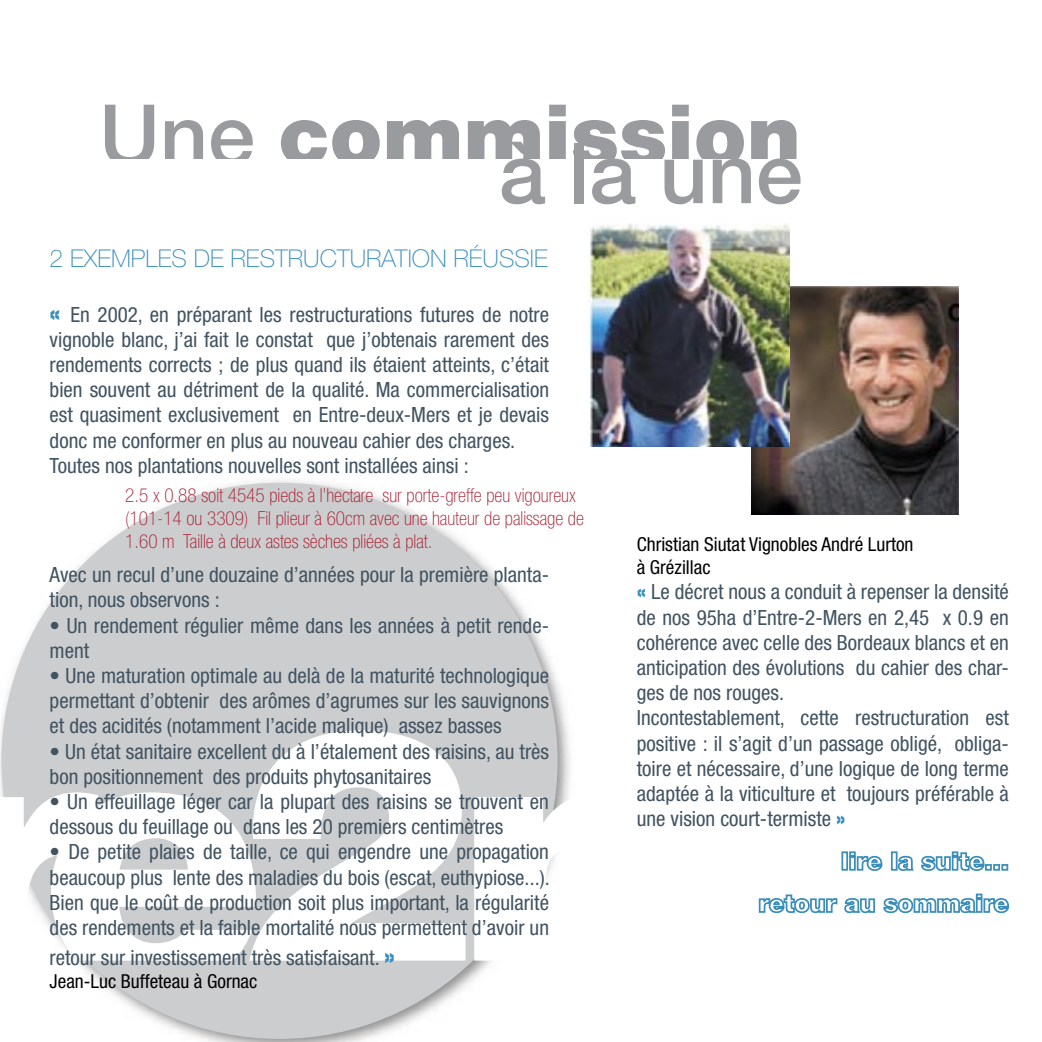
<style>
.page{position:relative;width:1042px;height:1042px;background:#fff}
.page>*{position:absolute;margin:0;border:0;box-sizing:border-box;transform-origin:0 0}
.t1{font:900 84px "Helvetica Neue";color:#999b9e}
.t2{font:500 84px "Helvetica Neue";color:#999b9e}
.t3{font:100 24.5px "Helvetica Neue";color:#398ebc}
.t4{font:condensed 21px/25.2px "Helvetica Neue";color:#415361}
.t5{font:100 condensed 19.25px/23.1px "Helvetica Neue";color:#a9192d}
.t6{font:condensed 19.25px/23.1px "Helvetica Neue";color:#000}
.s1{font-weight:500}
.s2{font-weight:900;font-size:24.5px;color:#398ebc}
.s3{font-weight:900;color:#398ebc}
</style>
<div class="page">
<img style="left:0;top:480px;width:570px;height:562px">
<div style="left:1px;top:483px;width:556px;height:556px;background:#cccdce;border-radius:50%"></div>
<svg style="left:474px;top:792px;width:96px;height:168px"></svg>
<svg style="left:256px;top:730px;width:209px;height:230px;fill:#fff"></svg>
<svg style="left:0;top:740px;width:256px;height:220px;fill:#fff"></svg>
<svg style="left:758px;top:894px;width:117px;height:20px"></svg>
<svg style="left:883px;top:893px;width:127px;height:21px"></svg>
<div style="left:841px;top:851px;width:7px;height:19px;border:2px solid #398ebc"></div>
<svg style="left:849px;top:851px;width:34px;height:20px"></svg>
<div style="left:891px;top:851px;width:6px;height:19px;border:2px solid #398ebc"></div>
<svg style="left:897px;top:851px;width:89px;height:20px"></svg>
<div style="left:985px;top:864px;width:7px;height:6px;border:2px solid #398ebc"></div>
<div style="left:993px;top:864px;width:7px;height:6px;border:2px solid #398ebc"></div>
<div style="left:1001px;top:864px;width:7px;height:6px;border:2px solid #398ebc"></div>
<img style="left:752px;top:286px;width:207px;height:229px">
<img style="left:588px;top:223px;width:201px;height:224px">
<h1 class="t1" style="left:99px;top:85px;width:703px"><span class="s1">Une</span> commission</h1>
<h1 class="t2" style="left:499px;top:123px;width:305px">à la une</h1>
<p class="t3" style="left:50px;top:245px;width:500px">2 EXEMPLES DE RESTRUCTURATION RÉUSSIE</p>
<p class="t4" style="left:50px;top:301px;width:501px"><span class="s2">«</span> En 2002, en préparant les restructurations futures de notre vignoble blanc, j’ai fait le constat que j’obtenais rarement des rendements corrects ; de plus quand ils étaient atteints, c’était bien souvent au détriment de la qualité. Ma commercialisation est quasiment exclusivement en Entre-deux-Mers et je devais donc me conformer en plus au nouveau cahier des charges.<br>Toutes nos plantations nouvelles sont installées ainsi :</p>
<p class="t5" style="left:125px;top:483px;width:460px">2.5 x 0.88 soit 4545 pieds à l’hectare sur porte-greffe peu vigoureux (101-14 ou 3309) Fil plieur à 60cm avec une hauteur de palissage de<br>1.60 m Taille à deux astes sèches pliées à plat.</p>
<p class="t4" style="left:50px;top:562px;width:501px">Avec un recul d’une douzaine d’années pour la première planta&shy;tion, nous observons :</p>
<p class="t4" style="left:50px;top:612px;width:501px">• Un rendement régulier même dans les années à petit rende&shy;ment</p>
<p class="t4" style="left:50px;top:663px;width:501px;text-align:justify">• Une maturation optimale au delà de la maturité technologique permettant d’obtenir des arômes d’agrumes sur les sauvignons et des acidités (notamment l’acide malique) assez basses</p>
<p class="t4" style="left:50px;top:738px;width:501px">• Un état sanitaire excellent du à l’étalement des raisins, au très bon positionnement des produits phytosanitaires</p>
<p class="t4" style="left:50px;top:789px;width:501px">• Un effeuillage léger car la plupart des raisins se trouvent en dessous du feuillage ou dans les 20 premiers centimètres</p>
<p class="t4" style="left:50px;top:839px;width:502px;text-align:justify">• De petite plaies de taille, ce qui engendre une propagation beaucoup plus lente des maladies du bois (escat, euthypiose...).<br>Bien que le coût de production soit plus important, la régularité des rendements et la faible mortalité nous permettent d’avoir un</p>
<p class="t4" style="left:50px;top:944px;width:347px">retour sur investissement très satisfaisant. <span class="s2">»</span></p>
<p class="t6" style="left:50px;top:969px;width:209px">Jean-Luc Buffeteau à Gornac</p>
<p class="t6" style="left:637px;top:532px;width:278px">Christian Siutat Vignobles André Lurton à Grézillac</p>
<p class="t4" style="left:637px;top:579px;width:374px"><span class="s3">«</span> Le décret nous a conduit à repenser la densité de nos 95ha d’Entre-2-Mers en 2,45 x 0.9 en cohérence avec celle des Bordeaux blancs et en anticipation des évolutions du cahier des char&shy;ges de nos rouges.<br>Incontestablement, cette restructuration est positive : il s’agit d’un passage obligé, obliga&shy;toire et nécessaire, d’une logique de long terme adaptée à la viticulture et toujours préférable à une vision court-termiste <span class="s3">»</span></p>
</div>
